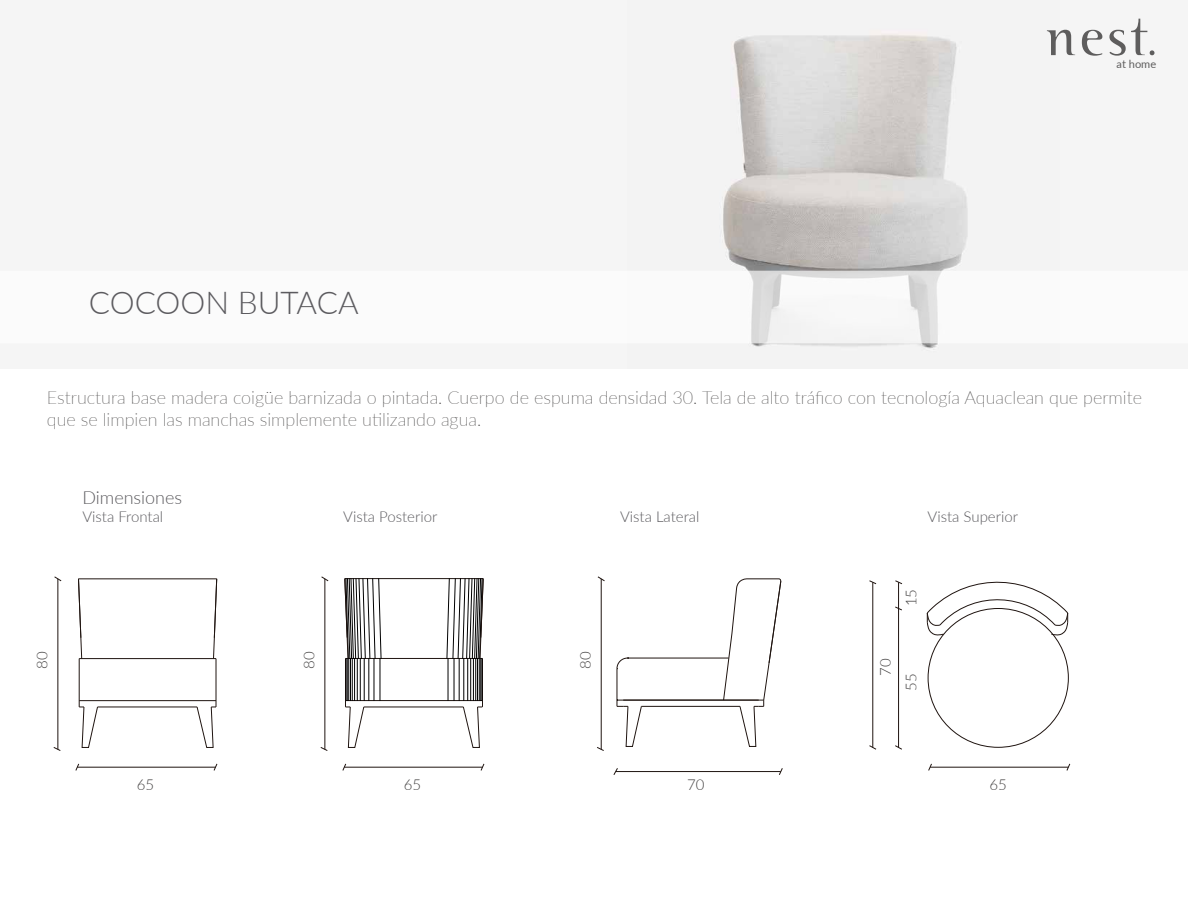
<style>
.page{position:relative;width:1188px;height:918px;background:#fff}
.page>*{position:absolute;margin:0;border:0;box-sizing:border-box;transform-origin:0 0}
.t1{font:300 31.5px "Lato";color:#5c5b5f}
.t2{font:100 18px/21.6px "Lato";color:#434141}
.t3{font:300 18px "Lato";color:#5c5b5f}
.t4{font:300 15px "Lato";color:#5c5b5f}
.t5{font:300 15px/25.8px "Lato";color:#434141}
.t6{font:11.25px "Lato";color:#5e5d5d}
</style>
<div class="page">
<div style="left:0;top:0;width:1188px;height:369px;background:#f5f5f5"></div>
<img style="left:722px;top:30px;width:334px;height:318px">
<svg style="left:722px;top:271px;width:334px;height:72px"></svg>
<svg style="left:927px;top:581px;width:141px;height:55px"></svg>
<hr style="left:930px;top:767px;width:138px;height:1px;background:#1f1410">
<hr style="left:873px;top:582px;width:1px;height:165px;background:#1f1410">
<svg style="left:869px;top:745px;width:8px;height:5px"></svg>
<svg style="left:869px;top:580px;width:8px;height:4px"></svg>
<svg style="left:895px;top:580px;width:8px;height:4px"></svg>
<hr style="left:898px;top:582px;width:1px;height:165px;background:#1f1410">
<svg style="left:895px;top:745px;width:7px;height:5px"></svg>
<svg style="left:895px;top:606px;width:7px;height:4px"></svg>
<hr style="left:616px;top:771px;width:165px;height:1px;background:#1f1410">
<svg style="left:613px;top:768px;width:5px;height:7px"></svg>
<svg style="left:779px;top:768px;width:4px;height:7px"></svg>
<hr style="left:601px;top:579px;width:1px;height:170px;background:#1f1410">
<svg style="left:597px;top:747px;width:7px;height:4px"></svg>
<svg style="left:597px;top:576px;width:8px;height:5px"></svg>
<hr style="left:325px;top:579px;width:1px;height:170px;background:#1f1410">
<svg style="left:320px;top:747px;width:8px;height:4px"></svg>
<svg style="left:321px;top:576px;width:8px;height:5px"></svg>
<svg style="left:928px;top:763px;width:4px;height:8px"></svg>
<svg style="left:1066px;top:763px;width:4px;height:8px"></svg>
<hr style="left:344px;top:767px;width:139px;height:1px;background:#1f1410">
<svg style="left:342px;top:763px;width:4px;height:8px"></svg>
<svg style="left:481px;top:763px;width:3px;height:8px"></svg>
<hr style="left:345px;top:658px;width:1px;height:49px;background:#1f1410">
<hr style="left:482px;top:658px;width:1px;height:49px;background:#1f1410">
<hr style="left:345px;top:658px;width:138px;height:1px;background:#1f1410">
<hr style="left:345px;top:700px;width:138px;height:1px;background:#1f1410">
<hr style="left:345px;top:578px;width:138px;height:1px;background:#1f1410">
<hr style="left:346px;top:658px;width:1px;height:43px;background:#000">
<hr style="left:347px;top:658px;width:1px;height:43px;background:#000">
<hr style="left:348px;top:658px;width:1px;height:43px;background:#000">
<hr style="left:350px;top:658px;width:1px;height:43px;background:#000">
<hr style="left:352px;top:658px;width:1px;height:43px;background:#000">
<hr style="left:354px;top:658px;width:1px;height:43px;background:#000">
<hr style="left:357px;top:658px;width:1px;height:43px;background:#000">
<hr style="left:360px;top:658px;width:1px;height:43px;background:#000">
<hr style="left:364px;top:658px;width:1px;height:43px;background:#000">
<hr style="left:369px;top:658px;width:1px;height:43px;background:#000">
<hr style="left:374px;top:658px;width:1px;height:43px;background:#000">
<hr style="left:380px;top:658px;width:1px;height:43px;background:#000">
<hr style="left:482px;top:658px;width:1px;height:43px;background:#000">
<hr style="left:480px;top:658px;width:1px;height:43px;background:#000">
<hr style="left:479px;top:658px;width:1px;height:43px;background:#000">
<hr style="left:477px;top:658px;width:1px;height:43px;background:#000">
<hr style="left:475px;top:658px;width:1px;height:43px;background:#000">
<hr style="left:473px;top:658px;width:1px;height:43px;background:#000">
<hr style="left:470px;top:658px;width:1px;height:43px;background:#000">
<hr style="left:467px;top:658px;width:1px;height:43px;background:#000">
<hr style="left:464px;top:658px;width:1px;height:43px;background:#000">
<hr style="left:459px;top:658px;width:1px;height:43px;background:#000">
<hr style="left:454px;top:658px;width:1px;height:43px;background:#000">
<hr style="left:448px;top:658px;width:1px;height:43px;background:#000">
<svg style="left:344px;top:578px;width:37px;height:81px"></svg>
<svg style="left:447px;top:578px;width:37px;height:81px"></svg>
<hr style="left:58px;top:579px;width:1px;height:170px;background:#1f1410">
<svg style="left:53px;top:747px;width:8px;height:4px"></svg>
<svg style="left:54px;top:576px;width:8px;height:5px"></svg>
<hr style="left:77px;top:767px;width:139px;height:1px;background:#1f1410">
<svg style="left:75px;top:763px;width:4px;height:8px"></svg>
<svg style="left:214px;top:763px;width:3px;height:8px"></svg>
<hr style="left:79px;top:659px;width:1px;height:48px;background:#1f1410">
<hr style="left:216px;top:659px;width:1px;height:48px;background:#1f1410">
<hr style="left:79px;top:658px;width:137px;height:1px;background:#1f1410">
<hr style="left:79px;top:700px;width:137px;height:1px;background:#1f1410">
<hr style="left:78px;top:579px;width:139px;height:1px;background:#1f1410">
<svg style="left:78px;top:578px;width:4px;height:81px"></svg>
<svg style="left:213px;top:578px;width:4px;height:81px"></svg>
<hr style="left:98px;top:707px;width:99px;height:1px;background:#1f1410">
<svg style="left:79px;top:707px;width:19px;height:41px"></svg>
<svg style="left:197px;top:707px;width:19px;height:41px"></svg>
<hr style="left:364px;top:707px;width:99px;height:1px;background:#1f1410">
<svg style="left:345px;top:707px;width:19px;height:41px"></svg>
<svg style="left:463px;top:707px;width:19px;height:41px"></svg>
<hr style="left:628px;top:658px;width:101px;height:1px;background:#1f1410">
<hr style="left:617px;top:669px;width:1px;height:31px;background:#1f1410">
<svg style="left:617px;top:658px;width:12px;height:11px"></svg>
<hr style="left:623px;top:700px;width:136px;height:1px;background:#1f1410">
<hr style="left:641px;top:706px;width:99px;height:1px;background:#1f1410">
<svg style="left:617px;top:700px;width:25px;height:47px"></svg>
<svg style="left:723px;top:578px;width:58px;height:169px"></svg>
<svg style="left:1047px;top:30px;width:28px;height:25px"></svg>
<svg style="left:1082px;top:30px;width:20px;height:26px"></svg>
<svg style="left:1109px;top:19px;width:45px;height:37px"></svg>
<h1 class="t1" style="left:89px;top:281px;width:271px">COCOON BUTACA</h1>
<p class="t6" style="left:1117px;top:56px;width:41px">at home</p>
<p class="t2" style="left:47px;top:387px;width:1097px">Estructura base madera coigüe barnizada o pintada. Cuerpo de espuma densidad 30. Tela de alto tráfico con tecnología Aquaclean que permite que se limpien las manchas simplemente utilizando agua.</p>
<p class="t3" style="left:82px;top:485px;width:101px">Dimensiones</p>
<p class="t4" style="left:82px;top:506px;width:82px">Vista Frontal</p>
<p class="t4" style="left:343px;top:506px;width:96px">Vista Posterior</p>
<p class="t4" style="left:620px;top:506px;width:81px">Vista Lateral</p>
<p class="t4" style="left:928px;top:506px;width:92px">Vista Superior</p>
<p class="t5" style="left:29px;top:669px;width:19px;rotate:-90deg">80</p>
<p class="t5" style="left:137px;top:771px;width:19px">65</p>
<p class="t5" style="left:296px;top:669px;width:19px;rotate:-90deg">80</p>
<p class="t5" style="left:572px;top:669px;width:19px;rotate:-90deg">80</p>
<p class="t5" style="left:898px;top:606px;width:19px;rotate:-90deg">15</p>
<p class="t5" style="left:872px;top:691px;width:34px;text-indent:15px;rotate:-90deg">70<br>55</p>
<p class="t5" style="left:687px;top:771px;width:19px">70</p>
<p class="t5" style="left:404px;top:771px;width:19px">65</p>
<p class="t5" style="left:989px;top:771px;width:19px">65</p>
</div>
